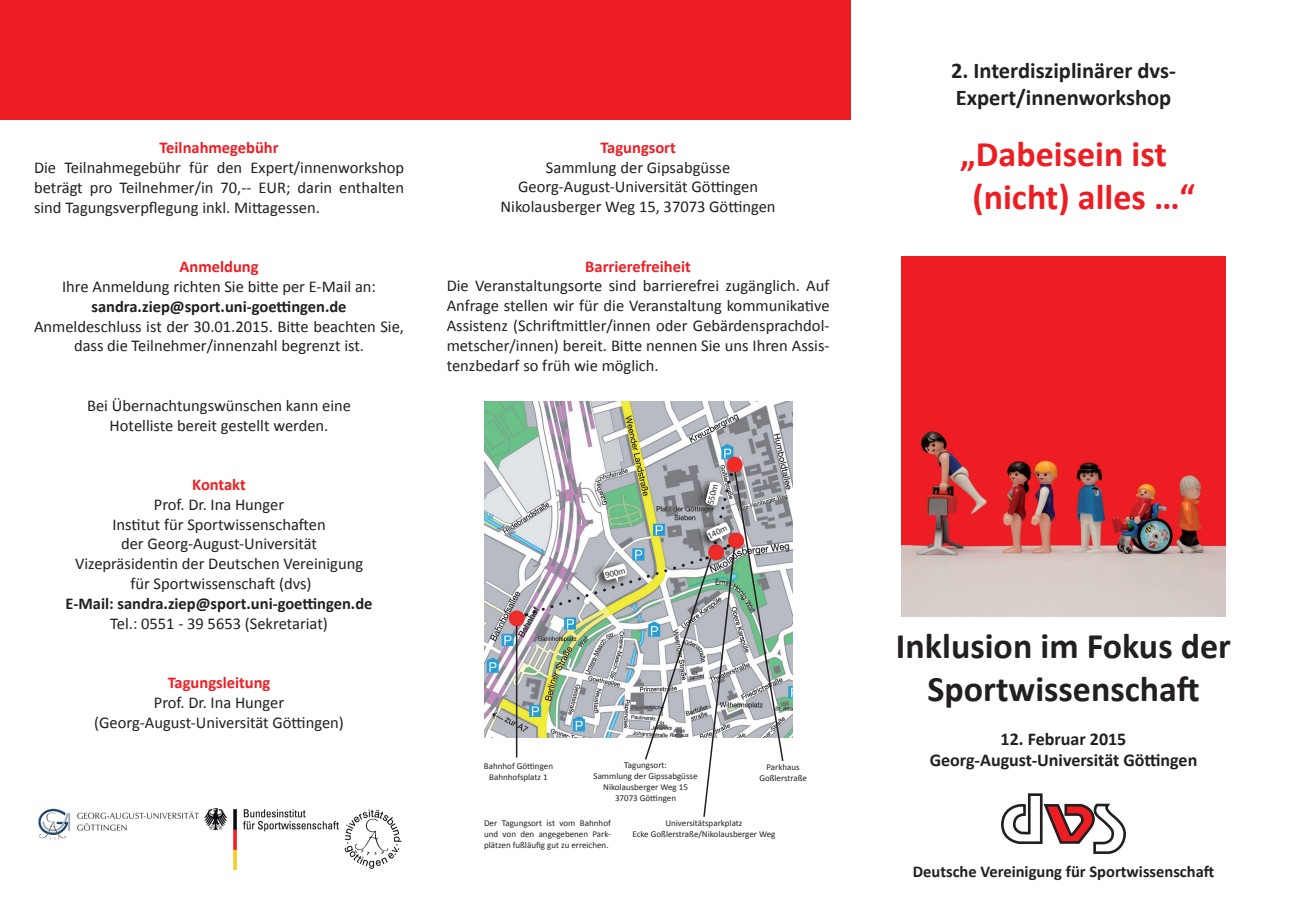
<style>
.page{position:relative;width:1289px;height:919px;background:#fff}
.page>*{position:absolute;margin:0;border:0;box-sizing:border-box;transform-origin:0 0}
.t1{font:700 36px/43.2px "Calibri";color:#231f20;text-align:center}
.t2{font:700 36px/43.2px "Calibri";color:#ee1d23}
.t3{font:700 22.5px/27px "Calibri";color:#231f20}
.t4{font:700 18px/21.6px "Calibri";color:#231f20;text-align:center}
.t5{font:16.5px/19.8px "Calibri";color:#231f20;text-align:center}
.t6{font:700 16.5px "Calibri";color:#231f20}
.t7{font:700 16.5px "Calibri";color:#ee1d23}
.t8{font:9px/10.8px "Calibri";color:#231f20;text-align:center}
</style>
<div class="page">
<img style="left:38px;top:808px;width:161px;height:32px">
<img style="left:204px;top:808px;width:135px;height:61px">
<img style="left:344px;top:809px;width:58px;height:60px">
<img style="left:484px;top:401px;width:308px;height:336px">
<hr style="left:516px;top:625px;width:1px;height:132px;background:#231f20">
<div style="left:0;top:0;width:850px;height:119px;background:#ee1d23"></div>
<svg style="left:1001px;top:793px;width:123px;height:60px"></svg>
<img style="left:901px;top:256px;width:324px;height:360px">
<svg style="left:526px;top:442px;width:258px;height:375px"></svg>
<p class="t7" style="left:159px;top:137px;width:121px">Teilnahmegebühr</p>
<p class="t5" style="left:34px;top:158px;width:371px;text-align:justify">Die Teilnahmegebühr für den Expert/innenworkshop beträgt pro Teilnehmer/in 70,-- EUR; darin enthalten sind Tagungsverpflegung inkl. Mittagessen.</p>
<p class="t7" style="left:179px;top:256px;width:81px">Anmeldung</p>
<p class="t5" style="left:62px;top:276px;width:315px">Ihre Anmeldung richten Sie bitte per E-Mail an:</p>
<p class="t6" style="left:91px;top:295px;width:256px">sandra.ziep@sport.uni-goettingen.de</p>
<p class="t5" style="left:34px;top:316px;width:371px">Anmeldeschluss ist der 30.01.2015. Bitte beachten Sie, dass die Teilnehmer/innenzahl begrenzt ist.</p>
<p class="t5" style="left:87px;top:395px;width:265px">Bei Übernachtungswünschen kann eine<br>Hotelliste bereit gestellt werden.</p>
<p class="t7" style="left:192px;top:474px;width:55px">Kontakt</p>
<p class="t5" style="left:75px;top:494px;width:289px">Prof. Dr. Ina Hunger<br>Institut für Sportwissenschaften<br>der Georg-August-Universität<br>Vizepräsidentin der Deutschen Vereinigung für Sportwissenschaft (dvs)</p>
<p class="t6" style="left:66px;top:592px;width:308px">E-Mail: sandra.ziep@sport.uni-goettingen.de</p>
<p class="t5" style="left:110px;top:613px;width:219px">Tel.: 0551 - 39 5653 (Sekretariat)</p>
<p class="t7" style="left:168px;top:672px;width:104px">Tagungsleitung</p>
<p class="t5" style="left:94px;top:692px;width:251px">Prof. Dr. Ina Hunger (Georg-August-Universität Göttingen)</p>
<p class="t7" style="left:600px;top:137px;width:77px">Tagungsort</p>
<p class="t5" style="left:500px;top:157px;width:276px">Sammlung der Gipsabgüsse<br>Georg-August-Universität Göttingen<br>Nikolausberger Weg 15, 37073 Göttingen</p>
<p class="t7" style="left:585px;top:255px;width:107px">Barrierefreiheit</p>
<p class="t5" style="left:446px;top:276px;width:384px;text-align:justify">Die Veranstaltungsorte sind barrierefrei zugänglich. Auf Anfrage stellen wir für die Veranstaltung kommunikative Assistenz (Schriftmittler/innen oder Gebärdensprachdol&shy;metscher/innen) bereit. Bitte nennen Sie uns Ihren Assis&shy;tenzbedarf so früh wie möglich.</p>
<p class="t8" style="left:604px;top:570px;width:22px;rotate:-16deg">900m</p>
<p class="t8" style="left:705px;top:503px;width:22px;rotate:-76deg">550m</p>
<p class="t8" style="left:705px;top:531px;width:22px;rotate:-25deg">140m</p>
<p class="t8" style="left:707px;top:498px;width:22px;rotate:-16deg">140m</p>
<p class="t8" style="left:484px;top:760px;width:71px">Bahnhof Göttingen<br>Bahnhofsplatz 1</p>
<p class="t8" style="left:593px;top:759px;width:105px">Tagungsort:<br>Sammlung der Gipssabgüsse<br>Nikolausberger Weg 15<br>37073 Göttingen</p>
<p class="t8" style="left:759px;top:761px;width:49px">Parkhaus<br>Goßlerstraße</p>
<p class="t8" style="left:632px;top:817px;width:144px">Universitätsparkplatz<br>Ecke Goßlerstraße/Nikolausberger Weg</p>
<p class="t8" style="left:484px;top:817px;width:128px;text-align:justify">Der Tagungsort ist vom Bahnhof und von den angegebenen Park&shy;plätzen fußläufig gut zu erreichen.</p>
<h2 class="t3" style="left:951px;top:57px;width:226px">2. Interdisziplinärer dvs-<br>Expert/innenworkshop</h2>
<h1 class="t2" style="left:972px;top:133px;width:224px;text-indent:-12px">„Dabeisein ist (nicht) alles …“</h1>
<h1 class="t1" style="left:896px;top:624px;width:336px">Inklusion im Fokus der<br>Sportwissenschaft</h1>
<p class="t4" style="left:929px;top:727px;width:269px">12. Februar 2015<br>Georg-August-Universität Göttingen</p>
<p class="t6" style="left:912px;top:861px;width:303px">Deutsche Vereinigung für Sportwissenschaft</p>
</div>
